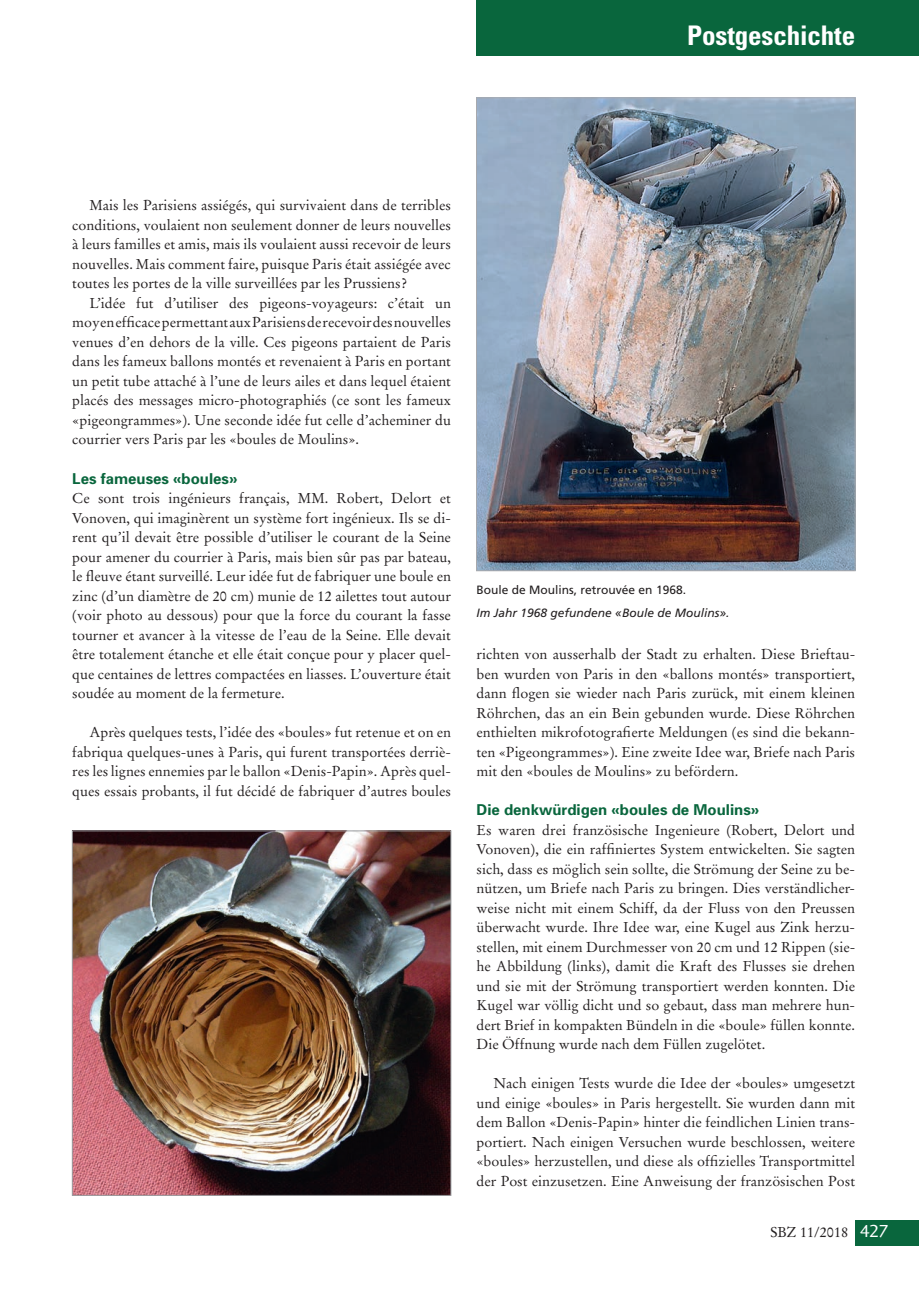
<style>
.page{position:relative;width:919px;height:1289px;background:#fff}
.page>*{position:absolute;margin:0;border:0;box-sizing:border-box;transform-origin:0 0}
.t1{font:700 condensed 27px "Univers";letter-spacing:-.005em;color:#fff}
.t2{font:700 15px "Univers";color:#09663d}
.t3{font:14.25px/19.5px "Stempel Garamond";color:#231f20;text-align:justify}
.t4{font:italic 12px "Frutiger";color:#231f20}
.t5{font:12px "Frutiger";color:#231f20}
.s1{font-family:"Charlotte Sans Book Plain";font-size:18px;color:#fff}
</style>
<div class="page">
<div style="left:476px;top:0;width:442px;height:55px;background:#09663d"></div>
<div style="left:855px;top:1220px;width:63px;height:25px;background:#09663d"></div>
<img style="left:74px;top:832px;width:375px;height:361px">
<div style="left:72px;top:830px;width:379px;height:365px;border:1px solid #9b9da0"></div>
<img style="left:478px;top:100px;width:375px;height:469px">
<h1 class="t1" style="left:687px;top:18px;width:169px">Postgeschichte</h1>
<p class="t3" style="left:72px;top:196px;width:380px;text-indent:17px">Mais les Parisiens assiégés, qui survivaient dans de terribles conditions, voulaient non seulement donner de leurs nouvelles à leurs familles et amis, mais ils voulaient aussi recevoir de leurs nouvelles. Mais comment faire, puisque Paris était assiégée avec toutes les portes de la ville surveillées par les Prussiens?</p>
<p class="t3" style="left:72px;top:293px;width:380px;text-indent:17px">L’idée fut d’utiliser des pigeons-voyageurs: c’était un moyen efficace permettant aux Parisiens de recevoir des nouvelles venues d’en dehors de la ville. Ces pigeons partaient de Paris dans les fameux ballons montés et revenaient à Paris en portant un petit tube attaché à l’une de leurs ailes et dans lequel étaient placés des messages micro-photographiés (ce sont les fameux «pigeongrammes»). Une seconde idée fut celle d’acheminer du courrier vers Paris par les «boules de Moulins».</p>
<p class="t2" style="left:72px;top:468px;width:167px">Les fameuses «boules»</p>
<p class="t3" style="left:72px;top:488px;width:380px">Ce sont trois ingénieurs français, MM. Robert, Delort et Vonoven, qui imaginèrent un système fort ingénieux. Ils se di&shy;rent qu’il devait être possible d’utiliser le courant de la Seine pour amener du courrier à Paris, mais bien sûr pas par bateau, le fleuve étant surveillé. Leur idée fut de fabriquer une boule en zinc (d’un diamètre de 20 cm) munie de 12 ailettes tout autour (voir photo au dessous) pour que la force du courant la fasse tourner et avancer à la vitesse de l’eau de la Seine. Elle devait être totalement étanche et elle était conçue pour y placer quel&shy;que centaines de lettres compactées en liasses. L’ouverture était soudée au moment de la fermeture.</p>
<p class="t3" style="left:72px;top:722px;width:380px;text-indent:17px">Après quelques tests, l’idée des «boules» fut retenue et on en fabriqua quelques-unes à Paris, qui furent transportées derriè&shy;res les lignes ennemies par le ballon «Denis-Papin». Après quel&shy;ques essais probants, il fut décidé de fabriquer d’autres boules</p>
<p class="t5" style="left:476px;top:583px;width:211px">Boule de Moulins, retrouvée en 1968.</p>
<p class="t4" style="left:476px;top:605px;width:254px">Im Jahr 1968 gefundene «Boule de Moulins».</p>
<p class="t3" style="left:476px;top:644px;width:380px">richten von ausserhalb der Stadt zu erhalten. Diese Brieftau&shy;ben wurden von Paris in den «ballons montés» transportiert, dann flogen sie wieder nach Paris zurück, mit einem kleinen Röhrchen, das an ein Bein gebunden wurde. Diese Röhrchen enthielten mikrofotografierte Meldungen (es sind die bekann&shy;ten «Pigeongrammes»). Eine zweite Idee war, Briefe nach Paris mit den «boules de Moulins» zu befördern.</p>
<p class="t2" style="left:476px;top:800px;width:284px">Die denkwürdigen «boules de Moulins»</p>
<p class="t3" style="left:476px;top:820px;width:380px">Es waren drei französische Ingenieure (Robert, Delort und Vonoven), die ein raffiniertes System entwickelten. Sie sagten sich, dass es möglich sein sollte, die Strömung der Seine zu be&shy;nützen, um Briefe nach Paris zu bringen. Dies verständlicher&shy;weise nicht mit einem Schiff, da der Fluss von den Preussen überwacht wurde. Ihre Idee war, eine Kugel aus Zink herzu&shy;stellen, mit einem Durchmesser von 20 cm und 12 Rippen (sie&shy;he Abbildung (links), damit die Kraft des Flusses sie drehen und sie mit der Strömung transportiert werden konnten. Die Kugel war völlig dicht und so gebaut, dass man mehrere hun&shy;dert Brief in kompakten Bündeln in die «boule» füllen konnte.<br>Die Öffnung wurde nach dem Füllen zugelötet.</p>
<p class="t3" style="left:476px;top:1073px;width:380px;text-indent:17px">Nach einigen Tests wurde die Idee der «boules» umgesetzt und einige «boules» in Paris hergestellt. Sie wurden dann mit dem Ballon «Denis-Papin» hinter die feindlichen Linien trans&shy;portiert. Nach einigen Versuchen wurde beschlossen, weitere «boules» herzustellen, und diese als offizielles Transportmittel der Post einzusetzen. Eine Anweisung der französischen Post</p>
<p class="t3" style="left:770px;top:1222px;width:120px">SBZ 11/2018 <span class="s1">427</span></p>
</div>
